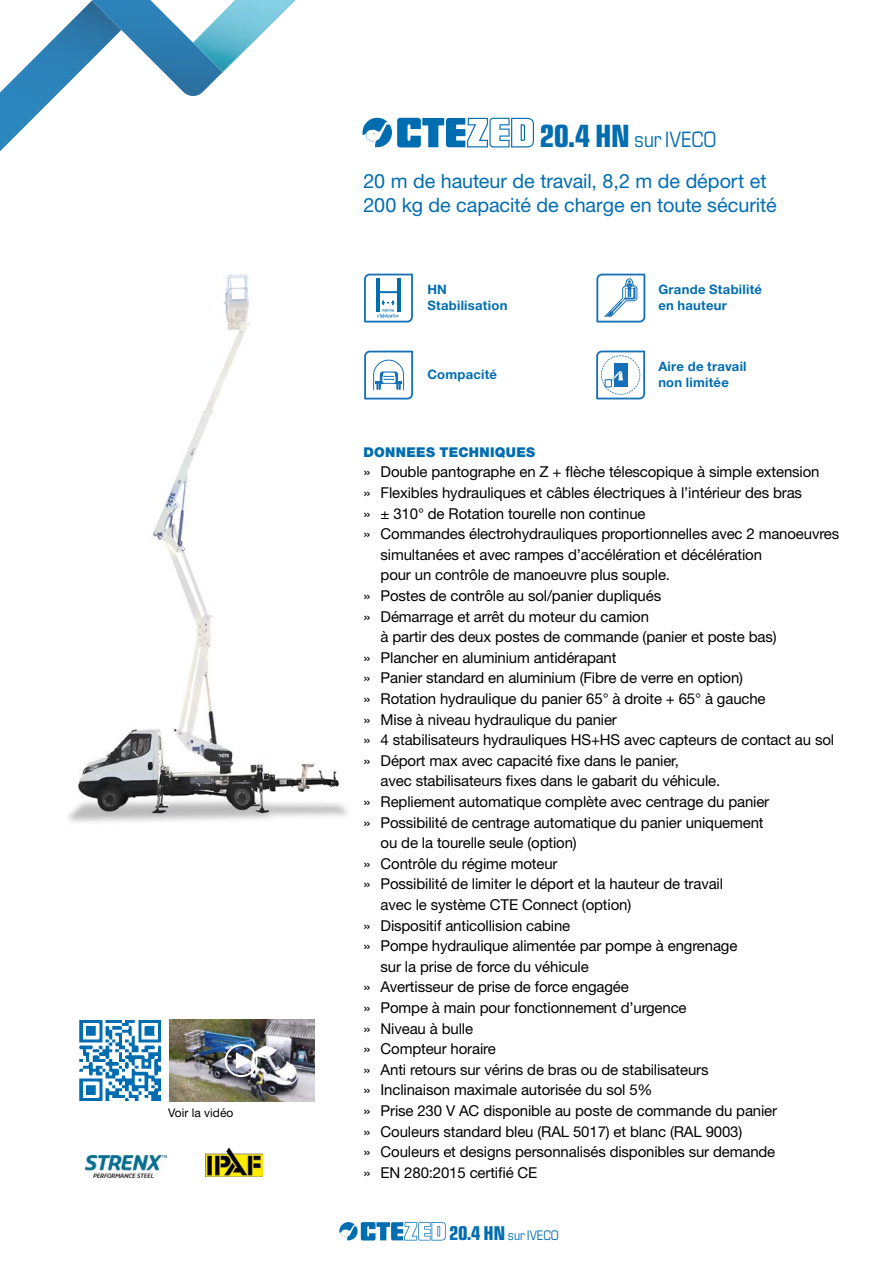
<style>
.page{position:relative;width:893px;height:1263px;background:#fff}
.page>*{position:absolute;margin:0;border:0;box-sizing:border-box;transform-origin:0 0}
.t1{font:condensed 21.15px "Eurostile LT Std";letter-spacing:-.01em;color:#006db1}
.t2{font:19.8px/23.7px "Helvetica Neue";letter-spacing:-.005em;color:#006db1}
.t3{font:15px "Helvetica Neue";letter-spacing:-.01em;color:#000}
.t4{font:900 13.5px "Helvetica Neue";letter-spacing:.025em;color:#006db1}
.t5{font:condensed 13.2px "Eurostile LT Std";letter-spacing:-.01em;color:#006db1}
.t6{font:700 13.05px/15.6px "Helvetica Neue";letter-spacing:.02em;color:#006db1}
.t7{font:12px "Helvetica Neue";color:#000}
.s1{font-weight:700;font-size:30.75px}
.s2{font-weight:700;font-size:19.05px}
</style>
<div class="page">
<img style="left:69px;top:274px;width:279px;height:548px">
<img style="left:85px;top:1155px;width:81px;height:23px">
<img style="left:206px;top:1147px;width:57px;height:30px">
<svg style="left:223px;top:0;width:73px;height:72px"></svg>
<img style="left:0;top:1px;width:92px;height:151px">
<img style="left:92px;top:0;width:131px;height:96px">
<svg style="left:596px;top:273px;width:50px;height:50px"></svg>
<svg style="left:596px;top:274px;width:49px;height:48px"></svg>
<svg style="left:596px;top:351px;width:49px;height:48px"></svg>
<svg style="left:364px;top:351px;width:49px;height:48px"></svg>
<svg style="left:364px;top:274px;width:49px;height:48px"></svg>
<hr style="left:397px;top:278px;width:4px;height:34px;background:#006db1">
<img style="left:79px;top:1020px;width:82px;height:81px">
<img style="left:169px;top:1020px;width:146px;height:81px">
<svg style="left:225px;top:1044px;width:33px;height:33px"></svg>
<svg style="left:362px;top:118px;width:172px;height:29px"></svg>
<svg style="left:339px;top:1222px;width:107px;height:18px"></svg>
<p class="t7" style="left:168px;top:1105px;width:67px">Voir la vidéo</p>
<h1 class="t1" style="left:539px;top:127px;width:178px"><span class="s1">20.4 HN</span> sur IVECO</h1>
<h2 class="t2" style="left:364px;top:169px;width:415px">20 m de hauteur de travail, 8,2 m de déport et<br>200 kg de capacité de charge en toute sécurité</h2>
<p class="t6" style="left:427px;top:282px;width:82px">HN<br>Stabilisation</p>
<p class="t6" style="left:427px;top:366px;width:71px">Compacité</p>
<p class="t6" style="left:658px;top:282px;width:105px">Grande Stabilité en hauteur</p>
<p class="t6" style="left:658px;top:358px;width:90px">Aire de travail non limitée</p>
<p class="t4" style="left:364px;top:444px;width:173px">DONNEES TECHNIQUES</p>
<p class="t3" style="left:364px;top:463px;width:457px">» Double pantographe en Z + flèche télescopique à simple extension</p>
<p class="t3" style="left:364px;top:484px;width:440px">» Flexibles hydrauliques et câbles électriques à l’intérieur des bras</p>
<p class="t3" style="left:364px;top:504px;width:284px">» ± 310° de Rotation tourelle non continue</p>
<p class="t3" style="left:364px;top:525px;width:477px">» Commandes électrohydrauliques proportionnelles avec 2 manoeuvres</p>
<p class="t3" style="left:381px;top:546px;width:383px">simultanées et avec rampes d’accélération et décélération</p>
<p class="t3" style="left:381px;top:566px;width:291px">pour un contrôle de manoeuvre plus souple.</p>
<p class="t3" style="left:364px;top:587px;width:299px">» Postes de contrôle au sol/panier dupliqués</p>
<p class="t3" style="left:364px;top:607px;width:287px">» Démarrage et arrêt du moteur du camion</p>
<p class="t3" style="left:381px;top:628px;width:397px">à partir des deux postes de commande (panier et poste bas)</p>
<p class="t3" style="left:364px;top:648px;width:254px">» Plancher en aluminium antidérapant</p>
<p class="t3" style="left:364px;top:669px;width:381px">» Panier standard en aluminium (Fibre de verre en option)</p>
<p class="t3" style="left:364px;top:690px;width:404px">» Rotation hydraulique du panier 65° à droite + 65° à gauche</p>
<p class="t3" style="left:364px;top:710px;width:255px">» Mise à niveau hydraulique du panier</p>
<p class="t3" style="left:364px;top:731px;width:472px">» 4 stabilisateurs hydrauliques HS+HS avec capteurs de contact au sol</p>
<p class="t3" style="left:364px;top:751px;width:317px">» Déport max avec capacité fixe dans le panier,</p>
<p class="t3" style="left:381px;top:772px;width:341px">avec stabilisateurs fixes dans le gabarit du véhicule.</p>
<p class="t3" style="left:364px;top:793px;width:407px">» Repliement automatique complète avec centrage du panier</p>
<p class="t3" style="left:364px;top:813px;width:401px">» Possibilité de centrage automatique du panier uniquement</p>
<p class="t3" style="left:381px;top:834px;width:198px">ou de la tourelle seule (option)</p>
<p class="t3" style="left:364px;top:854px;width:196px">» Contrôle du régime moteur</p>
<p class="t3" style="left:364px;top:875px;width:361px">» Possibilité de limiter le déport et la hauteur de travail</p>
<p class="t3" style="left:381px;top:896px;width:252px">avec le système CTE Connect (option)</p>
<p class="t3" style="left:364px;top:916px;width:208px">» Dispositif anticollision cabine</p>
<p class="t3" style="left:364px;top:937px;width:375px">» Pompe hydraulique alimentée par pompe à engrenage</p>
<p class="t3" style="left:381px;top:957px;width:210px">sur la prise de force du véhicule</p>
<p class="t3" style="left:364px;top:978px;width:267px">» Avertisseur de prise de force engagée</p>
<p class="t3" style="left:364px;top:999px;width:325px">» Pompe à main pour fonctionnement d’urgence</p>
<p class="t3" style="left:364px;top:1019px;width:111px">» Niveau à bulle</p>
<p class="t3" style="left:364px;top:1040px;width:134px">» Compteur horaire</p>
<p class="t3" style="left:364px;top:1060px;width:346px">» Anti retours sur vérins de bras ou de stabilisateurs</p>
<p class="t3" style="left:364px;top:1081px;width:290px">» Inclinaison maximale autorisée du sol 5%</p>
<p class="t3" style="left:364px;top:1102px;width:415px">» Prise 230 V AC disponible au poste de commande du panier</p>
<p class="t3" style="left:364px;top:1122px;width:380px">» Couleurs standard bleu (RAL 5017) et blanc (RAL 9003)</p>
<p class="t3" style="left:364px;top:1143px;width:413px">» Couleurs et designs personnalisés disponibles sur demande</p>
<p class="t3" style="left:364px;top:1163px;width:175px">» EN 280:2015 certifié CE</p>
<p class="t5" style="left:449px;top:1227px;width:111px"><span class="s2">20.4 HN</span> sur IVECO</p>
</div>
